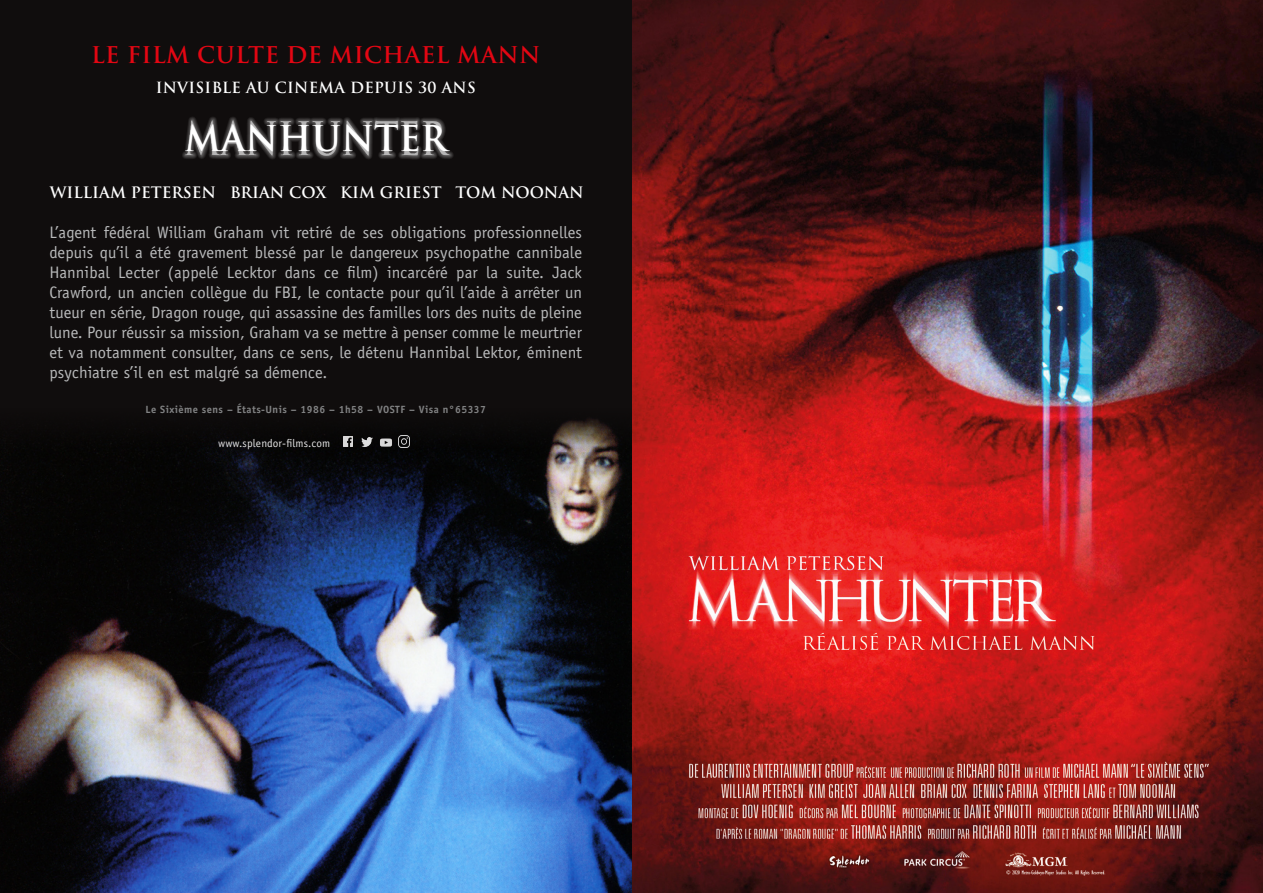
<style>
.page{position:relative;width:1263px;height:893px;background:#fff}
.page>*{position:absolute;margin:0;border:0;box-sizing:border-box;transform-origin:0 0}
.t1{font:700 45px "Trajan Pro";color:#fff;scale:.77 1}
.t2{font:700 34.65px "Trajan Pro";color:#fff}
.t3{font:700 22.5px "Trajan Pro";letter-spacing:.02em;color:#e30613}
.t4{font:16.65px/20px "Officina Sans Std";letter-spacing:.005em;color:#b8b9ba;text-align:justify}
.t5{font:700 15.45px "Trajan Pro";color:#fff}
.t6{font:700 15px "Trajan Pro";letter-spacing:.02em;color:#fff}
.t7{font:11.25px "Officina Sans Std";letter-spacing:.015em;color:#fff}
.t8{font:700 10.5px "Officina Sans Std";letter-spacing:.04em;color:#818283}
</style>
<div class="page">
<img style="left:631px;top:0;width:632px;height:893px">
<div style="left:0;top:0;width:631px;height:893px;background:#100d0d"></div>
<img style="left:0;top:419px;width:631px;height:474px">
<svg style="left:343px;top:437px;width:10px;height:9px"></svg>
<svg style="left:361px;top:438px;width:11px;height:9px"></svg>
<img style="left:374px;top:433px;width:24px;height:18px">
<svg style="left:398px;top:436px;width:12px;height:11px"></svg>
<div style="left:182px;top:116px;width:272px;height:44px;background:#fff;opacity:.95"></div>
<h3 class="t3" style="left:91px;top:40px;width:451px">LE FILM CULTE DE MICHAEL MANN</h3>
<p class="t6" style="left:156px;top:78px;width:321px">INVISIBLE AU CINEMA DEPUIS 30 ANS</p>
<h1 class="t1" style="left:185px;top:111px;width:342px">MANHUNTER</h1>
<h2 class="t2" style="left:185px;top:117px;width:264px">MANHUNTER</h2>
<p class="t5" style="left:50px;top:183px;width:535px">WILLIAM PETERSEN BRIAN COX KIM GRIEST TOM NOONAN</p>
<p class="t4" style="left:49px;top:223px;width:534px">L’agent fédéral William Graham vit retiré de ses obligations professionnelles depuis qu’il a été gravement blessé par le dangereux psychopathe cannibale Hannibal Lecter (appelé Lecktor dans ce film) incarcéré par la suite. Jack Crawford, un ancien collègue du FBI, le contacte pour qu’il l’aide à arrêter un tueur en série, Dragon rouge, qui assassine des familles lors des nuits de pleine lune. Pour réussir sa mission, Graham va se mettre à penser comme le meurtrier et va notamment consulter, dans ce sens, le détenu Hannibal Lektor, éminent psychiatre s’il en est malgré sa démence.</p>
<p class="t8" style="left:145px;top:403px;width:342px">Le Sixième sens – États-Unis – 1986 – 1h58 – VOSTF – Visa n°65337</p>
<p class="t7" style="left:218px;top:437px;width:114px">www.splendor-films.com</p>
</div>
